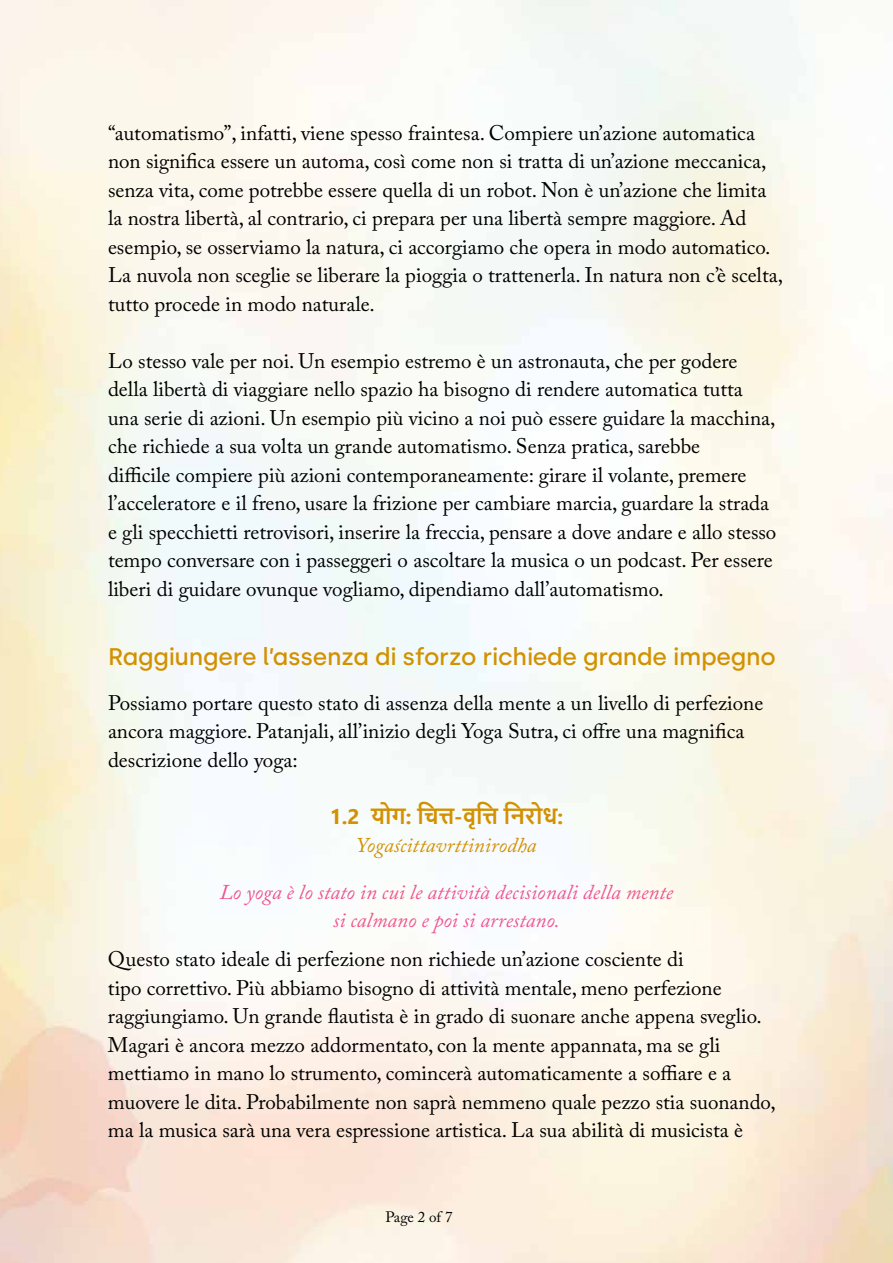
<style>
.page{position:relative;width:893px;height:1263px;background:#fff}
.page>*{position:absolute;margin:0;border:0;box-sizing:border-box;transform-origin:0 0}
.t1{font:500 24px "Silka";letter-spacing:-.01em;color:#d29100}
.t2{font:21px/28.5px "Adobe Caslon Pro";color:#000}
.t3{font:italic 21px/28.5px "Adobe Caslon Pro";letter-spacing:.005em;color:#ef558f;text-align:center}
.t4{font:700 21px "Nirmala UI";color:#d29100}
.t5{font:italic 21px "Adobe Caslon Pro";letter-spacing:.005em;color:#d29100}
.t6{font:15px "Adobe Caslon Pro";color:#000}
</style>
<div class="page">
<p class="t2" style="left:108px;top:118px;width:676px">“automatismo”, infatti, viene spesso fraintesa. Compiere un’azione automatica non significa essere un automa, così come non si tratta di un’azione meccanica, senza vita, come potrebbe essere quella di un robot. Non è un’azione che limita la nostra libertà, al contrario, ci prepara per una libertà sempre maggiore. Ad esempio, se osserviamo la natura, ci accorgiamo che opera in modo automatico.<br>La nuvola non sceglie se liberare la pioggia o trattenerla. In natura non c’è scelta, tutto procede in modo naturale.</p>
<p class="t2" style="left:108px;top:346px;width:670px">Lo stesso vale per noi. Un esempio estremo è un astronauta, che per godere della libertà di viaggiare nello spazio ha bisogno di rendere automatica tutta una serie di azioni. Un esempio più vicino a noi può essere guidare la macchina, che richiede a sua volta un grande automatismo. Senza pratica, sarebbe<br>difficile compiere più azioni contemporaneamente: girare il volante, premere l’acceleratore e il freno, usare la frizione per cambiare marcia, guardare la strada e gli specchietti retrovisori, inserire la freccia, pensare a dove andare e allo stesso tempo conversare con i passeggeri o ascoltare la musica o un podcast. Per essere liberi di guidare ovunque vogliamo, dipendiamo dall’automatismo.</p>
<p class="t1" style="left:108px;top:642px;width:669px">Raggiungere l’assenza di sforzo richiede grande impegno</p>
<p class="t2" style="left:108px;top:688px;width:657px">Possiamo portare questo stato di assenza della mente a un livello di perfezione ancora maggiore. Patanjali, all’inizio degli Yoga Sutra, ci offre una magnifica descrizione dello yoga:</p>
<p class="t4" style="left:330px;top:799px;width:235px">1.2 योग: चित्त-वृत्ति निरोध:</p>
<p class="t5" style="left:356px;top:832px;width:182px">Yogaścittavrttinirodha</p>
<p class="t3" style="left:220px;top:877px;width:455px">Lo yoga è lo stato in cui le attività decisionali della mente si calmano e poi si arrestano.</p>
<p class="t2" style="left:108px;top:944px;width:669px">Questo stato ideale di perfezione non richiede un’azione cosciente di<br>tipo correttivo. Più abbiamo bisogno di attività mentale, meno perfezione raggiungiamo. Un grande flautista è in grado di suonare anche appena sveglio.<br>Magari è ancora mezzo addormentato, con la mente appannata, ma se gli mettiamo in mano lo strumento, comincerà automaticamente a soffiare e a muovere le dita. Probabilmente non saprà nemmeno quale pezzo stia suonando, ma la musica sarà una vera espressione artistica. La sua abilità di musicista è</p>
<p class="t6" style="left:385px;top:1208px;width:69px">Page 2 of 7</p>
</div>
